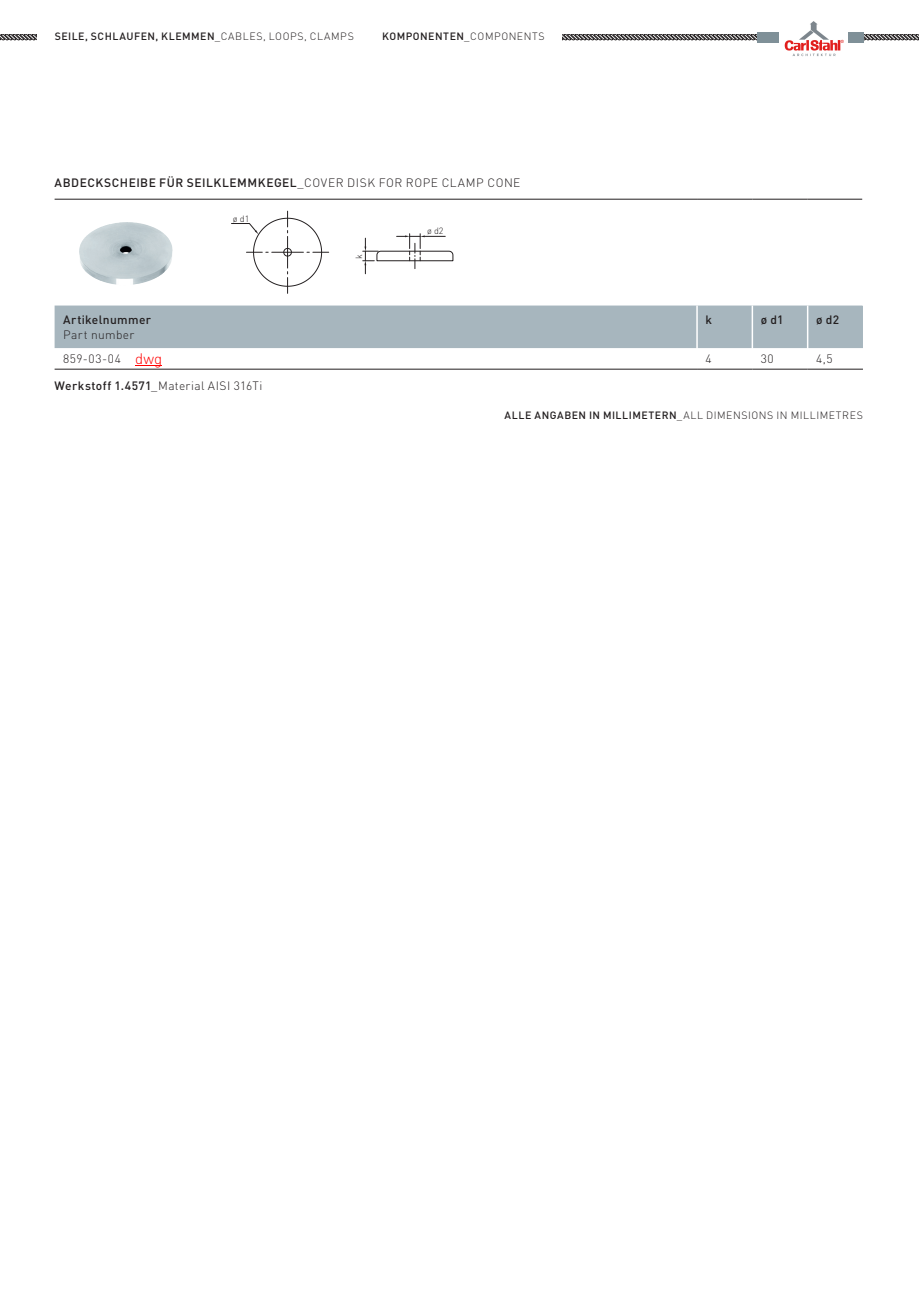
<style>
.page{position:relative;width:919px;height:1289px;background:#fff}
.page>*{position:absolute;margin:0;border:0;box-sizing:border-box;transform-origin:0 0}
.t1{font:300 15px "DIN Pro";color:#f00}
.t2{font:500 12px "DIN Pro";letter-spacing:.035em;color:#231f20}
.t3{font:300 12px "DIN Pro";letter-spacing:.03em;color:#231f20}
._00_Overline_dt__7pt{font:500 10.5px "DIN Pro";letter-spacing:.045em;color:#231f20}
._00_Overline_dt__7pt-2{font:300 10.5px "DIN Pro";letter-spacing:.05em;color:#231f20}
.t4{font:300 9px "DIN Pro";color:#231f20}
.s1{font-weight:300}
.s2{font-weight:500}
</style>
<div class="page">
<svg style="left:0;top:34px;width:918px;height:6px;background:#676465"></svg>
<div style="left:757px;top:32px;width:21px;height:11px;background:#7f9098"></div>
<div style="left:778px;top:13px;width:64px;height:42px;background:#fff"></div>
<div style="left:842px;top:32px;width:21px;height:11px;background:#7f9098"></div>
<div style="left:38px;top:32px;width:523px;height:12px;background:#fff"></div>
<img style="left:784px;top:21px;width:63px;height:36px">
<svg style="left:55px;top:198px;width:807px;height:96px"></svg>
<hr style="left:751px;top:178px;width:2px;height:21px;background:#fff">
<hr style="left:806px;top:178px;width:2px;height:21px;background:#fff">
<hr style="left:55px;top:199px;width:642px;height:1px;background:#231f20">
<hr style="left:697px;top:199px;width:55px;height:1px;background:#231f20">
<hr style="left:752px;top:199px;width:55px;height:1px;background:#231f20">
<hr style="left:807px;top:199px;width:55px;height:1px;background:#231f20">
<img style="left:79px;top:222px;width:62px;height:63px">
<svg style="left:363px;top:234px;width:90px;height:40px"></svg>
<svg style="left:231px;top:211px;width:98px;height:82px"></svg>
<svg style="left:55px;top:305px;width:807px;height:65px"></svg>
<p class="_00_Overline_dt__7pt" style="left:55px;top:28px;width:301px">SEILE, SCHLAUFEN, KLEMMEN<span class="s1">_CABLES, LOOPS, CLAMPS</span></p>
<p class="_00_Overline_dt__7pt" style="left:382px;top:28px;width:164px">KOMPONENTEN<span class="s1">_COMPONENTS</span></p>
<p class="t2" style="left:55px;top:173px;width:467px">ABDECKSCHEIBE FÜR SEILKLEMMKEGEL<span class="s1">_COVER DISK FOR ROPE CLAMP CONE</span></p>
<p class="t2" style="left:63px;top:310px;width:90px">Artikelnummer</p>
<p class="t3" style="left:63px;top:325px;width:73px">Part number</p>
<p class="t4" style="left:233px;top:212px;width:18px">ø d1</p>
<p class="t4" style="left:352px;top:258px;width:6px;rotate:-90deg">k</p>
<p class="t4" style="left:427px;top:224px;width:18px">ø d2</p>
<p class="t2" style="left:705px;top:310px;width:8px">k</p>
<p class="t2" style="left:760px;top:310px;width:24px">ø d1</p>
<p class="t2" style="left:816px;top:310px;width:25px">ø d2</p>
<p class="t1" style="left:135px;top:346px;width:28px">dwg</p>
<p class="t3" style="left:63px;top:349px;width:59px">859-03-04</p>
<p class="t3" style="left:705px;top:349px;width:8px">4</p>
<p class="t3" style="left:760px;top:349px;width:14px">30</p>
<p class="t3" style="left:816px;top:349px;width:18px">4,5</p>
<p class="t3" style="left:55px;top:377px;width:209px"><span class="s2">Werkstoff 1.4571</span>_Material AISI 316Ti</p>
<p class="_00_Overline_dt__7pt-2" style="left:504px;top:407px;width:360px"><span class="s2">ALLE ANGABEN IN MILLIMETERN</span>_ALL DIMENSIONS IN MILLIMETRES</p>
</div>
